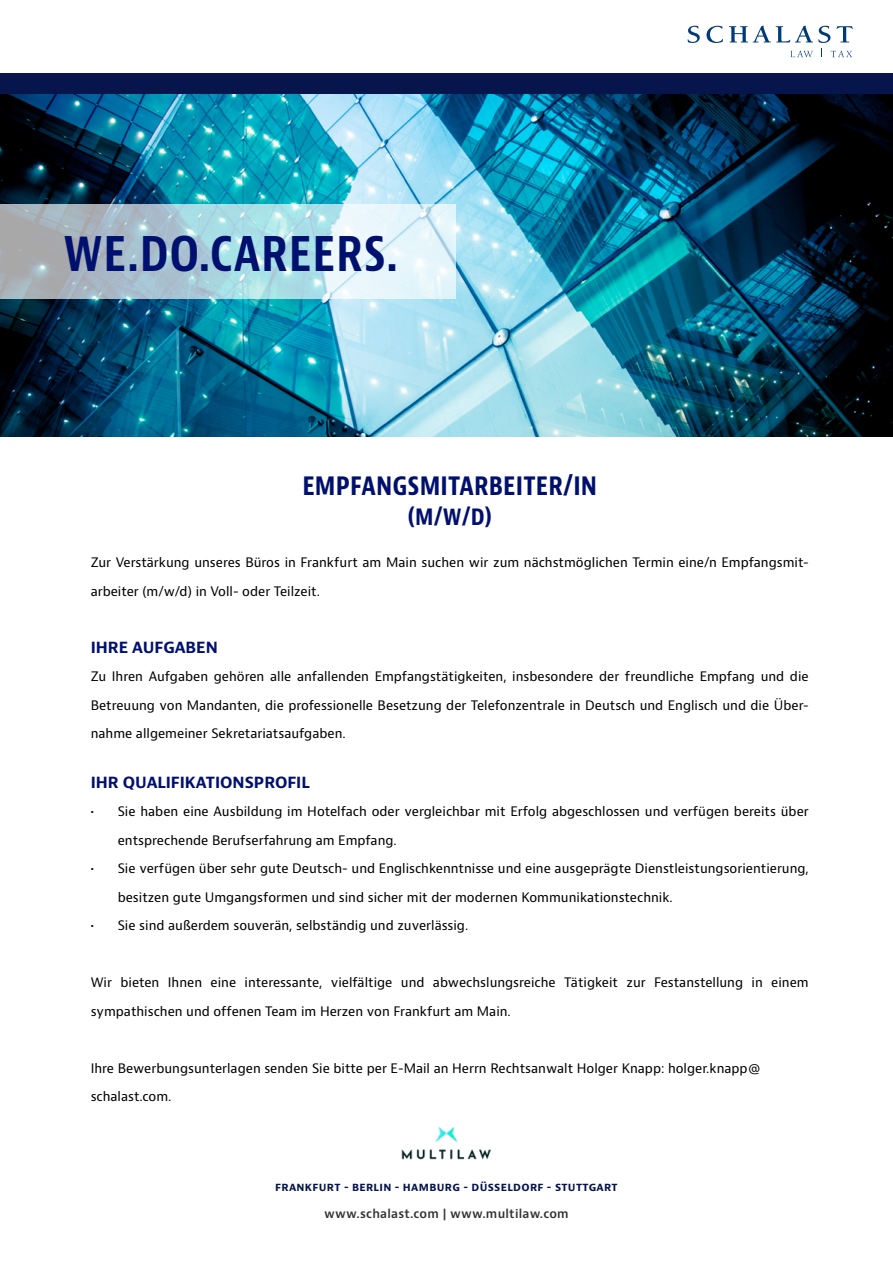
<style>
.page{position:relative;width:893px;height:1263px;background:#fff}
.page>*{position:absolute;margin:0;border:0;box-sizing:border-box;transform-origin:0 0}
.t1{font:700 condensed 46.5px "Bernino Sans";color:#00106e}
.t2{font:700 condensed 27px "Bernino Sans";letter-spacing:.005em;color:#00106e}
.t3{font:700 condensed 24px "Bernino Sans";color:#00106e}
.t4{font:700 15px "Bernino Sans";color:#00106e}
.t5{font:12.75px "Bernino Sans";color:#000}
.t6{font:600 12px "Bernino Sans";letter-spacing:.02em;color:#333}
.t7{font:700 10.5px "Bernino Sans";letter-spacing:.03em;color:#06164d}
</style>
<div class="page">
<div style="left:0;top:73px;width:893px;height:21px;background:#06164d"></div>
<svg style="left:688px;top:26px;width:12px;height:17px"></svg>
<svg style="left:706px;top:26px;width:17px;height:17px"></svg>
<svg style="left:729px;top:26px;width:101px;height:17px"></svg>
<svg style="left:836px;top:26px;width:17px;height:16px"></svg>
<svg style="left:790px;top:51px;width:23px;height:6px"></svg>
<svg style="left:831px;top:51px;width:21px;height:6px"></svg>
<img style="left:0;top:94px;width:893px;height:343px">
<svg style="left:0;top:205px;width:456px;height:94px;background:#bad3db"></svg>
<img style="left:401px;top:1127px;width:90px;height:33px">
<h1 class="t1" style="left:64px;top:226px;width:336px">WE.DO.CAREERS.</h1>
<h2 class="t2" style="left:302px;top:469px;width:296px">EMPFANGSMITARBEITER/IN</h2>
<h3 class="t3" style="left:408px;top:502px;width:86px">(M/W/D)</h3>
<p class="t5" style="left:91px;top:554px;width:720px">Zur Verstärkung unseres Büros in Frankfurt am Main suchen wir zum nächstmöglichen Termin eine/n Empfangsmit-</p>
<p class="t5" style="left:91px;top:583px;width:231px">arbeiter (m/w/d) in Voll- oder Teilzeit.</p>
<p class="t4" style="left:91px;top:637px;width:129px">IHRE AUFGABEN</p>
<p class="t5" style="left:91px;top:668px;width:719px">Zu Ihren Aufgaben gehören alle anfallenden Empfangstätigkeiten, insbesondere der freundliche Empfang und die</p>
<p class="t5" style="left:91px;top:697px;width:720px">Betreuung von Mandanten, die professionelle Besetzung der Telefonzentrale in Deutsch und Englisch und die Über-</p>
<p class="t5" style="left:91px;top:725px;width:256px">nahme allgemeiner Sekretariatsaufgaben.</p>
<p class="t4" style="left:91px;top:772px;width:220px">IHR QUALIFIKATIONSPROFIL</p>
<p class="t5" style="left:91px;top:803px;width:720px">• Sie haben eine Ausbildung im Hotelfach oder vergleichbar mit Erfolg abgeschlossen und verfügen bereits über</p>
<p class="t5" style="left:118px;top:832px;width:281px">entsprechende Berufserfahrung am Empfang.</p>
<p class="t5" style="left:91px;top:860px;width:720px">• Sie verfügen über sehr gute Deutsch- und Englischkenntnisse und eine ausgeprägte Dienstleistungsorientierung,</p>
<p class="t5" style="left:118px;top:889px;width:557px">besitzen gute Umgangsformen und sind sicher mit der modernen Kommunikationstechnik.</p>
<p class="t5" style="left:91px;top:917px;width:379px">• Sie sind außerdem souverän, selbständig und zuverlässig.</p>
<p class="t5" style="left:91px;top:974px;width:720px">Wir bieten Ihnen eine interessante, vielfältige und abwechslungsreiche Tätigkeit zur Festanstellung in einem</p>
<p class="t5" style="left:91px;top:1003px;width:422px">sympathischen und offenen Team im Herzen von Frankfurt am Main.</p>
<p class="t5" style="left:91px;top:1060px;width:672px">Ihre Bewerbungsunterlagen senden Sie bitte per E-Mail an Herrn Rechtsanwalt Holger Knapp: holger.knapp@</p>
<p class="t5" style="left:91px;top:1088px;width:82px">schalast.com.</p>
<p class="t7" style="left:275px;top:1181px;width:344px">FRANKFURT - BERLIN - HAMBURG - DÜSSELDORF - STUTTGART</p>
<p class="t6" style="left:324px;top:1205px;width:246px">www.schalast.com | www.multilaw.com</p>
</div>
